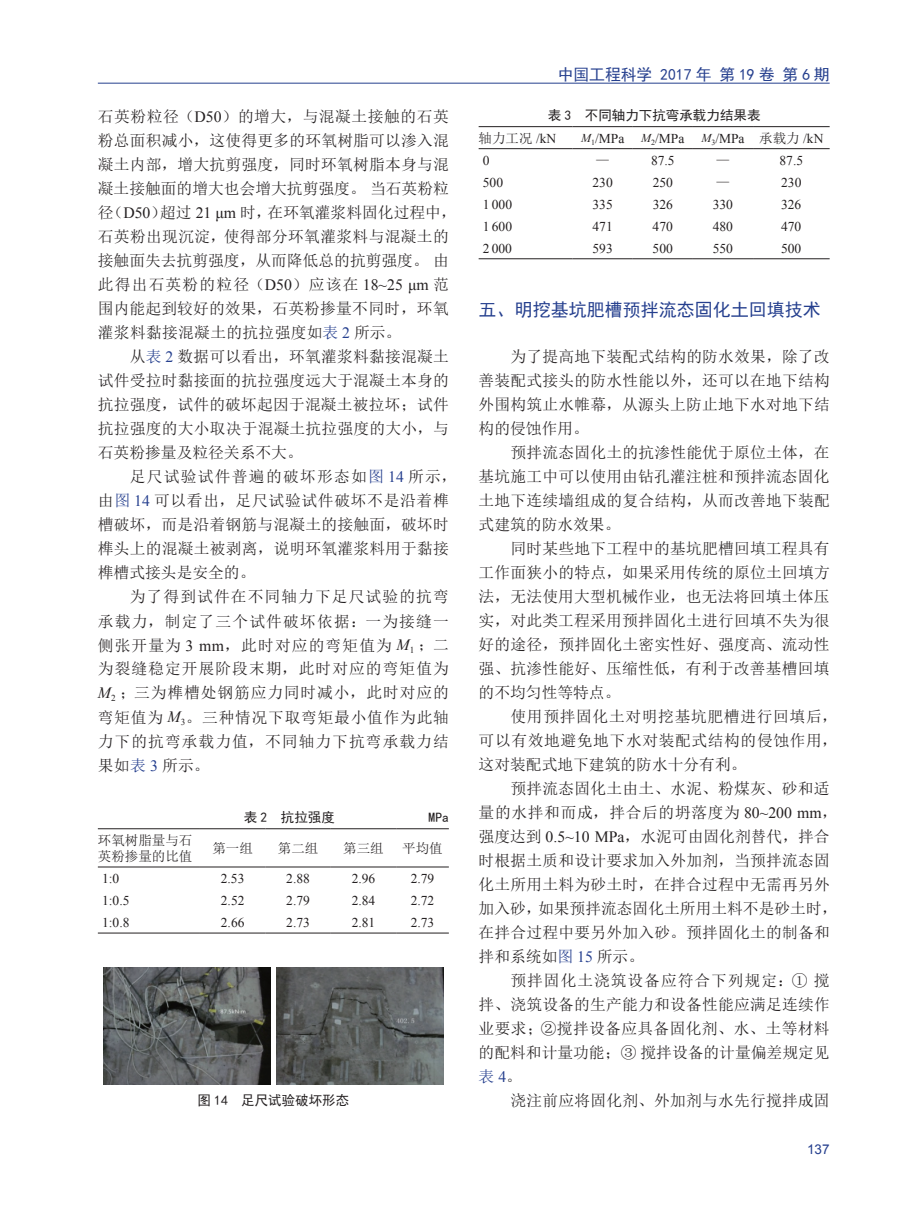
<style>
.page{position:relative;width:919px;height:1217px;background:#fff}
.page>*{position:absolute;margin:0;border:0;box-sizing:border-box;transform-origin:0 0}
.t1{font:18px "Sim Hei";color:#253f8e}
.t2{font:15.75px/24px "Sim Sun";letter-spacing:.015em;color:#231f20;text-align:justify}
.t3{font:15.75px "Sim Hei";color:#253f8e}
.t4{font:13.5px "Times New Roman";color:#231f20}
.t5{font:13.5px/16.2px "Sim Sun";color:#231f20}
.t6{font:13.5px "Sim Hei";color:#231f20}
.t7{font:13.5px "Arial";color:#253f8e}
.s1{font-family:"Times New Roman"}
.s2{color:#253f8e}
.s3{font-family:"Times New Roman";color:#253f8e}
.s4{font-family:"Times New Roman";font-style:italic}
.s5{font-style:italic;font-size:12px}
.s6{font-family:"Sim Sun"}
</style>
<div class="page">
<hr style="left:98px;top:83px;width:731px;height:1px;background:#253f8e">
<hr style="left:98px;top:828px;width:102px;height:1px;background:#231f20">
<hr style="left:200px;top:828px;width:65px;height:1px;background:#231f20">
<hr style="left:265px;top:828px;width:66px;height:1px;background:#231f20">
<hr style="left:331px;top:828px;width:65px;height:1px;background:#231f20">
<hr style="left:396px;top:828px;width:53px;height:1px;background:#231f20">
<hr style="left:98px;top:932px;width:102px;height:1px;background:#231f20">
<hr style="left:200px;top:932px;width:65px;height:1px;background:#231f20">
<hr style="left:265px;top:932px;width:66px;height:1px;background:#231f20">
<hr style="left:331px;top:932px;width:65px;height:1px;background:#231f20">
<hr style="left:396px;top:932px;width:53px;height:1px;background:#231f20">
<hr style="left:98px;top:866px;width:102px;height:1px;background:#231f20">
<hr style="left:200px;top:866px;width:65px;height:1px;background:#231f20">
<hr style="left:265px;top:866px;width:66px;height:1px;background:#231f20">
<hr style="left:331px;top:866px;width:65px;height:1px;background:#231f20">
<hr style="left:396px;top:866px;width:53px;height:1px;background:#231f20">
<img style="left:103px;top:967px;width:167px;height:117px">
<img style="left:276px;top:967px;width:167px;height:117px">
<hr style="left:478px;top:126px;width:94px;height:1px;background:#231f20">
<hr style="left:572px;top:126px;width:60px;height:1px;background:#231f20">
<hr style="left:632px;top:126px;width:61px;height:1px;background:#231f20">
<hr style="left:693px;top:126px;width:60px;height:1px;background:#231f20">
<hr style="left:753px;top:126px;width:76px;height:1px;background:#231f20">
<hr style="left:478px;top:258px;width:94px;height:1px;background:#231f20">
<hr style="left:572px;top:258px;width:60px;height:1px;background:#231f20">
<hr style="left:632px;top:258px;width:61px;height:1px;background:#231f20">
<hr style="left:693px;top:258px;width:60px;height:1px;background:#231f20">
<hr style="left:753px;top:258px;width:76px;height:1px;background:#231f20">
<hr style="left:478px;top:148px;width:94px;height:1px;background:#231f20">
<hr style="left:572px;top:148px;width:60px;height:1px;background:#231f20">
<hr style="left:632px;top:148px;width:61px;height:1px;background:#231f20">
<hr style="left:693px;top:148px;width:60px;height:1px;background:#231f20">
<hr style="left:753px;top:148px;width:76px;height:1px;background:#231f20">
<p class="t2" style="left:98px;top:104px;width:360px;text-align:left">石英粉粒径（<span class="s1">D50</span>）的增大，与混凝土接触的石英粉总面积减小，这使得更多的环氧树脂可以渗入混凝土内部，增大抗剪强度，同时环氧树脂本身与混凝土接触面的增大也会增大抗剪强度。当石英粉粒径（<span class="s1">D50</span>）超过 <span class="s1">21 μm</span> 时，在环氧灌浆料固化过程中，石英粉出现沉淀，使得部分环氧灌浆料与混凝土的接触面失去抗剪强度，从而降低总的抗剪强度。由此得出石英粉的粒径（<span class="s1">D50</span>）应该在 <span class="s1">18~25 μm</span> 范围内能起到较好的效果，石英粉掺量不同时，环氧灌浆料黏接混凝土的抗拉强度如<span class="s2">表</span> <span class="s3">2</span> 所示。</p>
<p class="t2" style="left:98px;top:344px;width:352px;text-indent:32px">从<span class="s2">表</span> <span class="s3">2</span> 数据可以看出，环氧灌浆料黏接混凝土试件受拉时黏接面的抗拉强度远大于混凝土本身的抗拉强度，试件的破坏起因于混凝土被拉坏；试件抗拉强度的大小取决于混凝土抗拉强度的大小，与石英粉掺量及粒径关系不大。</p>
<p class="t2" style="left:98px;top:464px;width:360px;text-align:left;text-indent:32px">足尺试验试件普遍的破坏形态如<span class="s2">图</span> <span class="s3">14</span> 所示，由<span class="s2">图</span> <span class="s3">14</span> 可以看出，足尺试验试件破坏不是沿着榫槽破坏，而是沿着钢筋与混凝土的接触面，破坏时榫头上的混凝土被剥离，说明环氧灌浆料用于黏接榫槽式接头是安全的。</p>
<p class="t2" style="left:98px;top:584px;width:352px;text-indent:32px">为了得到试件在不同轴力下足尺试验的抗弯承载力，制定了三个试件破坏依据：一为接缝一侧张开量为 <span class="s1">3 mm</span>，此时对应的弯矩值为 <span class="s4">M</span><sub>1</sub> ；二为裂缝稳定开展阶段末期，此时对应的弯矩值为<span class="s4">M</span><sub>2</sub> ；三为榫槽处钢筋应力同时减小，此时对应的弯矩值为 <span class="s4">M</span><sub>3</sub>。三种情况下取弯矩最小值作为此轴力下的抗弯承载力值，不同轴力下抗弯承载力结果如<span class="s2">表</span> <span class="s3">3</span> 所示。</p>
<p class="t6" style="left:244px;top:810px;width:93px">表 2 抗拉强度</p>
<p class="t6" style="left:428px;top:810px;width:22px">MPa</p>
<p class="t5" style="left:98px;top:831px;width:96px">环氧树脂量与石英粉掺量的比值</p>
<p class="t5" style="left:212px;top:839px;width:42px">第一组</p>
<p class="t5" style="left:278px;top:839px;width:42px">第二组</p>
<p class="t5" style="left:343px;top:839px;width:42px">第三组</p>
<p class="t5" style="left:402px;top:839px;width:42px">平均值</p>
<p class="t4" style="left:102px;top:869px;width:19px">1:0</p>
<p class="t4" style="left:221px;top:869px;width:25px">2.53</p>
<p class="t4" style="left:286px;top:869px;width:25px">2.88</p>
<p class="t4" style="left:351px;top:869px;width:25px">2.96</p>
<p class="t4" style="left:410px;top:869px;width:25px">2.79</p>
<p class="t4" style="left:102px;top:891px;width:29px">1:0.5</p>
<p class="t4" style="left:221px;top:891px;width:25px">2.52</p>
<p class="t4" style="left:286px;top:891px;width:25px">2.79</p>
<p class="t4" style="left:352px;top:891px;width:25px">2.84</p>
<p class="t4" style="left:410px;top:891px;width:25px">2.72</p>
<p class="t4" style="left:102px;top:913px;width:29px">1:0.8</p>
<p class="t4" style="left:221px;top:913px;width:25px">2.66</p>
<p class="t4" style="left:286px;top:913px;width:25px">2.73</p>
<p class="t4" style="left:352px;top:913px;width:25px">2.81</p>
<p class="t4" style="left:411px;top:913px;width:25px">2.73</p>
<p class="t6" style="left:197px;top:1093px;width:153px">图 14 足尺试验破坏形态</p>
<p class="t3" style="left:557px;top:66px;width:273px">中国工程科学 2017 年 第 19 卷 第 6 期</p>
<p class="t6" style="left:547px;top:108px;width:214px">表 3 不同轴力下抗弯承载力结果表</p>
<p class="t5" style="left:478px;top:129px;width:79px">轴力工况 <span class="s1">/kN</span></p>
<p class="t4" style="left:581px;top:129px;width:45px"><span class="s5">M</span><sub>1</sub>/MPa</p>
<p class="t4" style="left:641px;top:129px;width:45px"><span class="s5">M</span><sub>2</sub>/MPa</p>
<p class="t4" style="left:701px;top:129px;width:123px"><span class="s5">M</span><sub>3</sub>/MPa <span class="s6">承载力</span> /kN</p>
<p class="t4" style="left:483px;top:151px;width:8px">0</p>
<p class="t5" style="left:596px;top:151px;width:15px">—</p>
<p class="t4" style="left:651px;top:151px;width:25px">87.5</p>
<p class="t5" style="left:716px;top:151px;width:15px">—</p>
<p class="t4" style="left:779px;top:151px;width:25px">87.5</p>
<p class="t4" style="left:483px;top:173px;width:22px">500</p>
<p class="t4" style="left:592px;top:173px;width:22px">230</p>
<p class="t4" style="left:652px;top:173px;width:22px">250</p>
<p class="t5" style="left:716px;top:173px;width:15px">—</p>
<p class="t4" style="left:781px;top:173px;width:22px">230</p>
<p class="t4" style="left:483px;top:195px;width:31px">1 000</p>
<p class="t4" style="left:592px;top:195px;width:22px">335</p>
<p class="t4" style="left:652px;top:195px;width:22px">326</p>
<p class="t4" style="left:712px;top:195px;width:22px">330</p>
<p class="t4" style="left:781px;top:195px;width:22px">326</p>
<p class="t4" style="left:483px;top:217px;width:31px">1 600</p>
<p class="t4" style="left:592px;top:217px;width:22px">471</p>
<p class="t4" style="left:652px;top:217px;width:22px">470</p>
<p class="t4" style="left:712px;top:217px;width:22px">480</p>
<p class="t4" style="left:781px;top:217px;width:22px">470</p>
<p class="t4" style="left:482px;top:239px;width:31px">2 000</p>
<p class="t4" style="left:592px;top:239px;width:22px">593</p>
<p class="t4" style="left:652px;top:239px;width:22px">500</p>
<p class="t4" style="left:712px;top:239px;width:22px">550</p>
<p class="t4" style="left:781px;top:239px;width:22px">500</p>
<p class="t1" style="left:478px;top:300px;width:343px">五、明挖基坑肥槽预拌流态固化土回填技术</p>
<p class="t2" style="left:478px;top:344px;width:352px;text-indent:32px">为了提高地下装配式结构的防水效果，除了改善装配式接头的防水性能以外，还可以在地下结构外围构筑止水帷幕，从源头上防止地下水对地下结构的侵蚀作用。</p>
<p class="t2" style="left:478px;top:440px;width:352px;text-indent:32px">预拌流态固化土的抗渗性能优于原位土体，在基坑施工中可以使用由钻孔灌注桩和预拌流态固化土地下连续墙组成的复合结构，从而改善地下装配式建筑的防水效果。</p>
<p class="t2" style="left:478px;top:536px;width:352px;text-indent:32px">同时某些地下工程中的基坑肥槽回填工程具有工作面狭小的特点，如果采用传统的原位土回填方法，无法使用大型机械作业，也无法将回填土体压实，对此类工程采用预拌固化土进行回填不失为很好的途径，预拌固化土密实性好、强度高、流动性强、抗渗性能好、压缩性低，有利于改善基槽回填的不均匀性等特点。</p>
<p class="t2" style="left:478px;top:704px;width:360px;text-indent:32px">使用预拌固化土对明挖基坑肥槽进行回填后，可以有效地避免地下水对装配式结构的侵蚀作用，这对装配式地下建筑的防水十分有利。</p>
<p class="t2" style="left:478px;top:776px;width:360px;text-align:left;text-indent:32px">预拌流态固化土由土、水泥、粉煤灰、砂和适量的水拌和而成，拌合后的坍落度为 <span class="s1">80~200 mm</span>，强度达到 <span class="s1">0.5~10 MPa</span>，水泥可由固化剂替代，拌合时根据土质和设计要求加入外加剂，当预拌流态固化土所用土料为砂土时，在拌合过程中无需再另外加入砂，如果预拌流态固化土所用土料不是砂土时，在拌合过程中要另外加入砂。预拌固化土的制备和拌和系统如<span class="s2">图</span> <span class="s3">15</span> 所示。</p>
<p class="t2" style="left:478px;top:968px;width:352px;text-indent:32px">预拌固化土浇筑设备应符合下列规定：① 搅拌、浇筑设备的生产能力和设备性能应满足连续作业要求；②搅拌设备应具备固化剂、水、土等材料的配料和计量功能；③ 搅拌设备的计量偏差规定见<span class="s2">表</span> <span class="s3">4</span>。</p>
<p class="t2" style="left:510px;top:1088px;width:320px">浇注前应将固化剂、外加剂与水先行搅拌成固</p>
<p class="t7" style="left:807px;top:1140px;width:24px">137</p>
</div>
